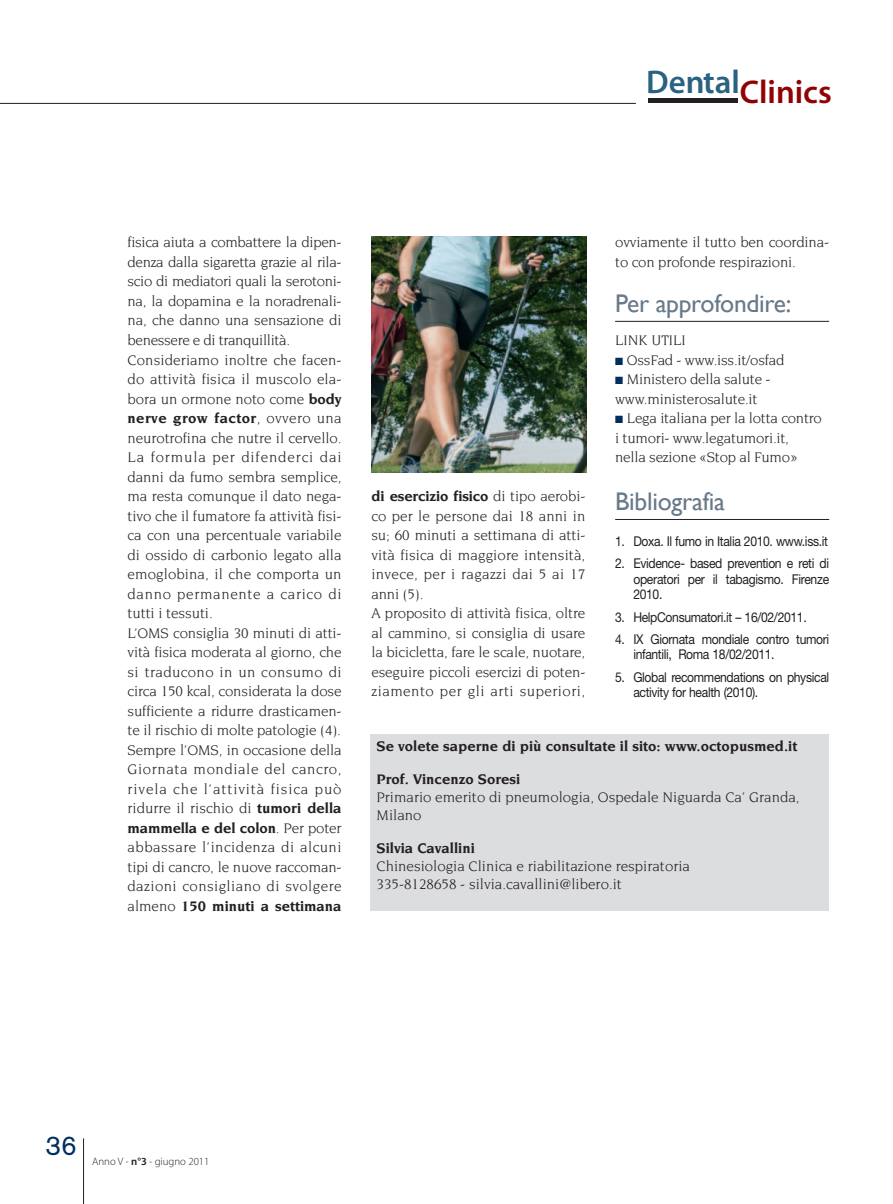
<style>
.page{position:relative;width:893px;height:1204px;background:#fff}
.page>*{position:absolute;margin:0;border:0;box-sizing:border-box;transform-origin:0 0}
.t1{font:33px "Myriad MM.565.wt.600.wd";color:#8f0305}
.t2{font:27px "Akzidenz Grotesk BE";color:#002e5e}
.t3{font:25.5px "Gill Sans";letter-spacing:-.01em;color:#687989}
.t4{font:15px/19.5px "Novarese";letter-spacing:-.005em;color:#231f20}
.t5{font:700 15px "Novarese";color:#231f20}
.t6{font:13.5px/15.8px "Helvetica Neue";letter-spacing:-.03em;color:#231f20;scale:.9 1}
.t7{font:10.8px "Myriad MM.215.wt.600.wd";color:#231f20}
.s1{font-weight:700}
.s2{color:#002e5e}
.s3{font-family:"Myriad MM.565.wt.600.wd"}
</style>
<div class="page">
<hr style="left:615px;top:321px;width:214px;height:1px;background:#231f20">
<hr style="left:615px;top:519px;width:214px;height:1px;background:#231f20">
<div style="left:648px;top:98px;width:90px;height:5px;background:#231f20"></div>
<hr style="left:0;top:103px;width:636px;height:1px;background:#231f20">
<hr style="left:83px;top:1138px;width:1px;height:65px;background:#231f20">
<img style="left:372px;top:236px;width:214px;height:236px">
<div style="left:371px;top:733px;width:458px;height:177px;background:#dcdddf"></div>
<h1 class="t1" style="left:646px;top:80px;width:187px"><sup>Dental</sup>Clinics</h1>
<p class="t4" style="left:128px;top:233px;width:216px">fisica aiuta a combattere la dipen&shy;denza dalla sigaretta grazie al rila&shy;scio di mediatori quali la serotoni&shy;na, la dopamina e la noradrenali&shy;na, che danno una sensazione di benessere e di tranquillità.<br>Consideriamo inoltre che facen&shy;do attività fisica il muscolo ela&shy;bora un ormone noto come <span class="s1">body nerve grow factor</span>, ovvero una neurotrofina che nutre il cervello.<br>La formula per difenderci dai danni da fumo sembra semplice, ma resta comunque il dato nega&shy;tivo che il fumatore fa attività fisi&shy;ca con una percentuale variabile di ossido di carbonio legato alla emoglobina, il che comporta un danno permanente a carico di tutti i tessuti.<br>L’OMS consiglia 30 minuti di atti&shy;vità fisica moderata al giorno, che si traducono in un consumo di circa 150 kcal, considerata la dose sufficiente a ridurre drasticamen&shy;te il rischio di molte patologie (4).<br>Sempre l’OMS, in occasione della<br>Giornata mondiale del cancro, rivela che l’attività fisica può ridurre il rischio di <span class="s1">tumori della mammella e del colon</span>. Per poter abbassare l’incidenza di alcuni tipi di cancro, le nuove raccoman&shy;dazioni consigliano di svolgere almeno <span class="s1">150 minuti a settimana</span></p>
<p class="t4" style="left:371px;top:487px;width:216px"><span class="s1">di esercizio fisico</span> di tipo aerobi&shy;co per le persone dai 18 anni in su; 60 minuti a settimana di atti&shy;vità fisica di maggiore intensità, invece, per i ragazzi dai 5 ai 17 anni (5).<br>A proposito di attività fisica, oltre al cammino, si consiglia di usare la bicicletta, fare le scale, nuotare, eseguire piccoli esercizi di poten&shy;ziamento per gli arti superiori,</p>
<p class="t4" style="left:615px;top:233px;width:216px">ovviamente il tutto ben coordina&shy;to con profonde respirazioni.</p>
<h3 class="t3" style="left:615px;top:288px;width:178px">Per approfondire:</h3>
<p class="t4" style="left:615px;top:331px;width:72px">LINK UTILI</p>
<p class="t4" style="left:615px;top:350px;width:171px"><span class="s2">■</span> OssFad - www.iss.it/osfad</p>
<p class="t4" style="left:615px;top:370px;width:157px"><span class="s2">■</span> Ministero della salute - www.ministerosalute.it</p>
<p class="t4" style="left:615px;top:409px;width:208px"><span class="s2">■</span> Lega italiana per la lotta contro i tumori- www.legatumori.it, nella sezione «Stop al Fumo»</p>
<h3 class="t3" style="left:615px;top:486px;width:111px">Bibliografia</h3>
<p class="t6" style="left:615px;top:534px;width:238px">1. Doxa. Il fumo in Italia 2010. www.iss.it</p>
<p class="t6" style="left:633px;top:556px;width:219px;text-align:justify;text-indent:-18px">2. Evidence- based prevention e reti di operatori per il tabagismo. Firenze 2010.</p>
<p class="t6" style="left:615px;top:610px;width:214px">3. HelpConsumatori.it – 16/02/2011.</p>
<p class="t6" style="left:633px;top:632px;width:219px;text-indent:-18px">4. IX Giornata mondiale contro tumori infantili, Roma 18/02/2011.</p>
<p class="t6" style="left:633px;top:670px;width:219px;text-indent:-18px">5. Global recommendations on physical activity for health (2010).</p>
<p class="t5" style="left:377px;top:740px;width:422px">Se volete saperne di più consultate il sito: www.octopusmed.it</p>
<p class="t5" style="left:377px;top:773px;width:145px">Prof. Vincenzo Soresi</p>
<p class="t4" style="left:377px;top:788px;width:425px;line-height:18px">Primario emerito di pneumologia, Ospedale Niguarda Ca’ Granda,<br>Milano</p>
<p class="t5" style="left:377px;top:842px;width:100px">Silvia Cavallini</p>
<p class="t4" style="left:377px;top:857px;width:315px;line-height:18px">Chinesiologia Clinica e riabilitazione respiratoria<br>335-8128658 - silvia.cavallini@libero.it</p>
<h2 class="t2" style="left:46px;top:1135px;width:33px">36</h2>
<p class="t7" style="left:92px;top:1157px;width:119px">Anno V - <span class="s3">n°3</span> - giugno 2011</p>
</div>
